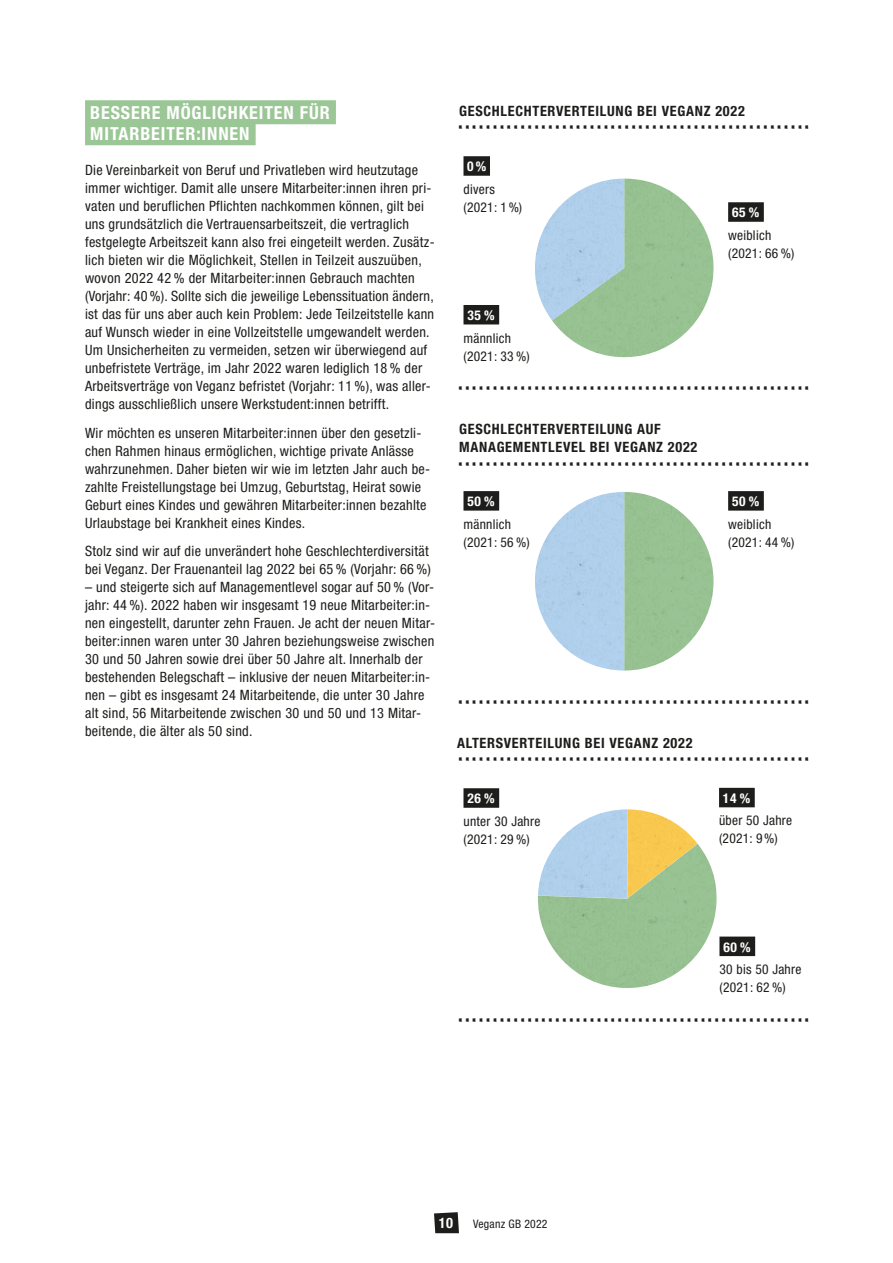
<style>
.page{position:relative;width:893px;height:1263px;background:#fff}
.page>*{position:absolute;margin:0;border:0;box-sizing:border-box;transform-origin:0 0}
.t1{font:21px "SO Veganz";color:#1d1d1b}
.t2{font:700 condensed 18px/21px "Helvetica Neue LT Std";letter-spacing:.05em;color:#fff}
.t3{font:700 condensed 14.4px "Helvetica Neue LT Std";color:#fff}
.t4{font:condensed 14.25px/18px "Helvetica Neue LT Std";letter-spacing:.02em;color:#1d1d1b}
.t5{font:700 condensed 14.25px/18px "Helvetica Neue LT Std";letter-spacing:.05em;color:#1d1d1b}
.t6{font:condensed 13.5px/18px "Helvetica Neue LT Std";letter-spacing:.02em;color:#1d1d1b}
.t7{font:700 condensed 13.5px "Helvetica Neue LT Std";letter-spacing:.05em;color:#fff}
.t8{font:condensed 11.7px "Helvetica Neue LT Std";letter-spacing:.02em;color:#1d1d1b}
</style>
<div class="page">
<div style="left:85px;top:100px;width:251px;height:24px;background:#9bc796"></div>
<div style="left:85px;top:121px;width:171px;height:24px;background:#9bc796"></div>
<div style="left:728px;top:202px;width:36px;height:20px;background:#1d1d1b"></div>
<div style="left:463px;top:156px;width:27px;height:20px;background:#1d1d1b"></div>
<div style="left:463px;top:305px;width:36px;height:19px;background:#1d1d1b"></div>
<svg style="left:535px;top:179px;width:179px;height:179px"></svg>
<img style="left:535px;top:179px;width:178px;height:178px;border-radius:89px">
<svg style="left:535px;top:492px;width:178px;height:178px"></svg>
<div style="left:728px;top:491px;width:36px;height:20px;background:#1d1d1b"></div>
<div style="left:463px;top:491px;width:36px;height:20px;background:#1d1d1b"></div>
<img style="left:535px;top:492px;width:178px;height:178px;border-radius:89px">
<svg style="left:538px;top:809px;width:179px;height:179px"></svg>
<div style="left:719px;top:788px;width:36px;height:19px;background:#1d1d1b"></div>
<div style="left:719px;top:936px;width:36px;height:20px;background:#1d1d1b"></div>
<img style="left:538px;top:809px;width:178px;height:179px;border-radius:89px">
<div style="left:463px;top:788px;width:36px;height:20px;background:#1d1d1b"></div>
<svg style="left:434px;top:1212px;width:25px;height:21px"></svg>
<p class="t2" style="left:90px;top:102px;width:241px">BESSERE MÖGLICHKEITEN FÜR<br>MITARBEITER:INNEN</p>
<p class="t4" style="left:85px;top:161px;width:351px">Die Vereinbarkeit von Beruf und Privatleben wird heutzutage immer wichtiger. Damit alle unsere Mitarbeiter:innen ihren pri&shy;vaten und beruflichen Pflichten nachkommen können, gilt bei uns grundsätzlich die Vertrauensarbeitszeit, die vertraglich festgelegte Arbeitszeit kann also frei eingeteilt werden. Zusätz&shy;lich bieten wir die Möglichkeit, Stellen in Teilzeit auszuüben, wovon 2022 42 % der Mitarbeiter:innen Gebrauch machten (Vorjahr: 40 %). Sollte sich die jeweilige Lebenssituation ändern, ist das für uns aber auch kein Problem: Jede Teilzeitstelle kann auf Wunsch wieder in eine Vollzeitstelle umgewandelt werden.<br>Um Unsicherheiten zu vermeiden, setzen wir überwiegend auf unbefristete Verträge, im Jahr 2022 waren lediglich 18 % der Arbeitsverträge von Veganz befristet (Vorjahr: 11 %), was aller&shy;dings ausschließlich unsere Werkstudent:innen betrifft.</p>
<p class="t4" style="left:85px;top:424px;width:347px">Wir möchten es unseren Mitarbeiter:innen über den gesetzli&shy;chen Rahmen hinaus ermöglichen, wichtige private Anlässe wahrzunehmen. Daher bieten wir wie im letzten Jahr auch be&shy;zahlte Freistellungstage bei Umzug, Geburtstag, Heirat sowie Geburt eines Kindes und gewähren Mitarbeiter:innen bezahlte Urlaubstage bei Krankheit eines Kindes.</p>
<p class="t4" style="left:85px;top:542px;width:347px">Stolz sind wir auf die unverändert hohe Geschlechterdiversität bei Veganz. Der Frauenanteil lag 2022 bei 65 % (Vorjahr: 66 %)</p>
<p class="t4" style="left:85px;top:578px;width:351px">– und steigerte sich auf Managementlevel sogar auf 50 % (Vor&shy;jahr: 44 %). 2022 haben wir insgesamt 19 neue Mitarbeiter:in&shy;nen eingestellt, darunter zehn Frauen. Je acht der neuen Mitar&shy;beiter:innen waren unter 30 Jahren beziehungsweise zwischen 30 und 50 Jahren sowie drei über 50 Jahre alt. Innerhalb der bestehenden Belegschaft – inklusive der neuen Mitarbeiter:in&shy;nen – gibt es insgesamt 24 Mitarbeitende, die unter 30 Jahre alt sind, 56 Mitarbeitende zwischen 30 und 50 und 13 Mitar&shy;beitende, die älter als 50 sind.</p>
<p class="t5" style="left:459px;top:102px;width:287px">GESCHLECHTERVERTEILUNG BEI VEGANZ 2022</p>
<h1 class="t1" style="left:457px;top:107px;width:355px">...................................................</h1>
<p class="t7" style="left:467px;top:158px;width:21px">0%</p>
<p class="t6" style="left:463px;top:180px;width:60px">divers (2021: 1%)</p>
<p class="t7" style="left:467px;top:307px;width:29px">35%</p>
<p class="t6" style="left:463px;top:329px;width:68px">männlich (2021: 33 %)</p>
<p class="t7" style="left:732px;top:204px;width:29px">65%</p>
<p class="t6" style="left:728px;top:226px;width:68px">weiblich (2021: 66 %)</p>
<h1 class="t1" style="left:457px;top:368px;width:355px">...................................................</h1>
<p class="t5" style="left:459px;top:420px;width:240px">GESCHLECHTERVERTEILUNG AUF<br>MANAGEMENTLEVEL BEI VEGANZ 2022</p>
<h1 class="t1" style="left:457px;top:443px;width:355px">...................................................</h1>
<p class="t7" style="left:467px;top:493px;width:29px">50%</p>
<p class="t6" style="left:463px;top:515px;width:68px">männlich (2021: 56 %)</p>
<p class="t7" style="left:732px;top:493px;width:29px">50%</p>
<p class="t6" style="left:728px;top:515px;width:68px">weiblich (2021: 44 %)</p>
<h1 class="t1" style="left:457px;top:681px;width:355px">...................................................</h1>
<p class="t5" style="left:457px;top:734px;width:237px">ALTERSVERTEILUNG BEI VEGANZ 2022</p>
<h1 class="t1" style="left:457px;top:738px;width:355px">...................................................</h1>
<p class="t7" style="left:467px;top:790px;width:29px">26%</p>
<p class="t6" style="left:463px;top:812px;width:78px">unter 30 Jahre (2021: 29 %)</p>
<p class="t7" style="left:723px;top:790px;width:29px">14%</p>
<p class="t6" style="left:719px;top:811px;width:75px">über 50 Jahre (2021: 9%)</p>
<p class="t7" style="left:723px;top:938px;width:29px">60%</p>
<p class="t6" style="left:719px;top:960px;width:83px">30 bis 50 Jahre (2021: 62 %)</p>
<h1 class="t1" style="left:457px;top:1000px;width:355px">...................................................</h1>
<p class="t3" style="left:439px;top:1214px;width:16px">10</p>
<p class="t8" style="left:473px;top:1217px;width:76px">Veganz GB 2022</p>
</div>
